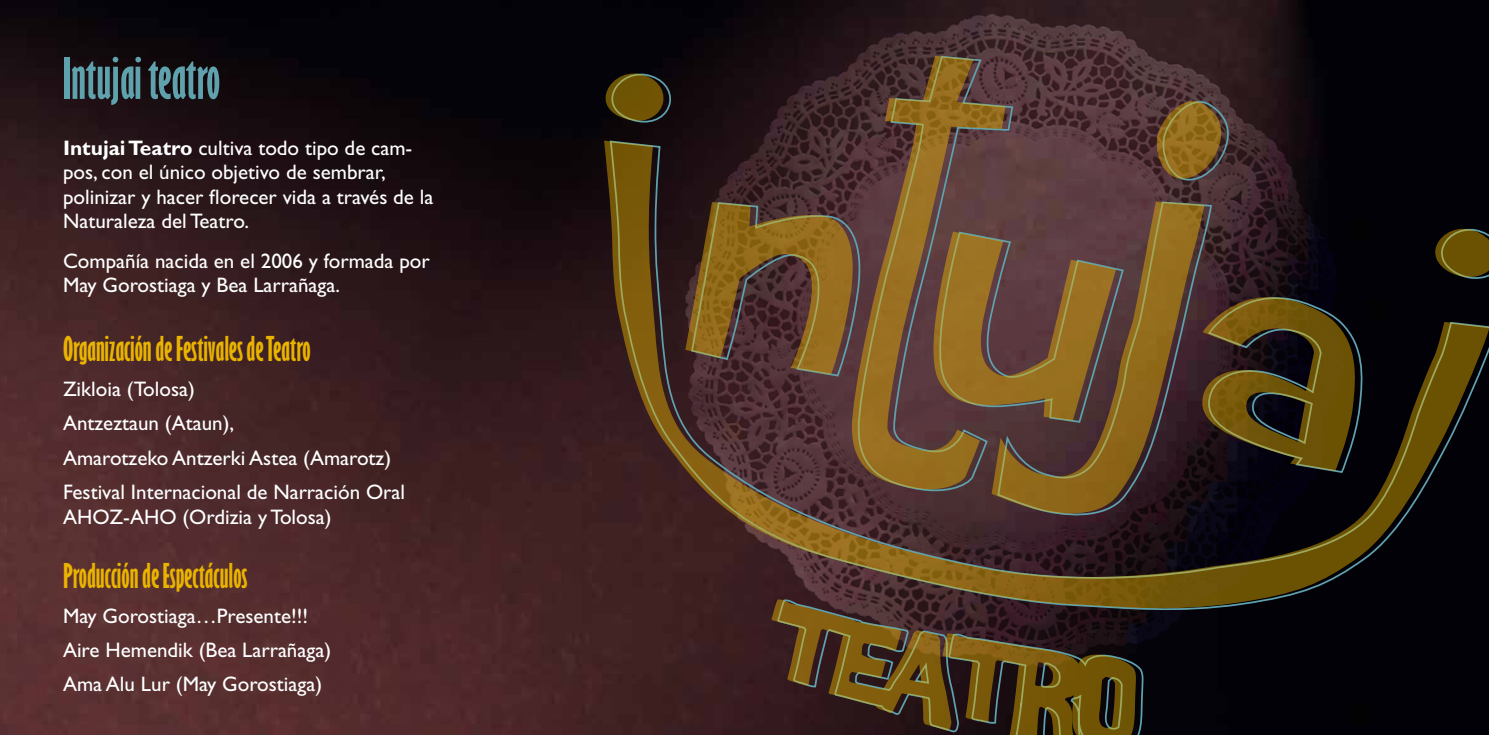
<style>
.page{position:relative;width:1489px;height:735px;background:#fff}
.page>*{position:absolute;margin:0;border:0;box-sizing:border-box;transform-origin:0 0}
.t1{font:52.5px "Gill Sans Std Bold Extra Cond";color:#5fa1ac}
.t2{font:31.5px "Gill Sans Std Bold Extra Cond";color:#e9b300}
.t3{font:21px/34.5px "Gill Sans Std";color:#fff}
.s1{font-weight:700}
</style>
<div class="page">
<img style="left:0;top:0;width:1488px;height:734px">
<img style="left:667px;top:0;width:699px;height:671px">
<svg style="left:771px;top:612px;width:365px;height:122px"></svg>
<svg style="left:603px;top:71px;width:69px;height:53px"></svg>
<svg style="left:604px;top:140px;width:884px;height:472px"></svg>
<svg style="left:1432px;top:226px;width:56px;height:54px"></svg>
<svg style="left:1204px;top:291px;width:159px;height:183px"></svg>
<svg style="left:1153px;top:98px;width:81px;height:87px"></svg>
<svg style="left:991px;top:201px;width:213px;height:319px"></svg>
<svg style="left:1005px;top:231px;width:119px;height:192px"></svg>
<svg style="left:841px;top:56px;width:164px;height:442px"></svg>
<svg style="left:685px;top:202px;width:181px;height:175px"></svg>
<h1 class="t1" style="left:63px;top:46px;width:158px">Intujai teatro</h1>
<p class="t3" style="left:63px;top:135px;width:372px;line-height:24.5px"><span class="s1">Intujai Teatro</span> cultiva todo tipo de cam&shy;pos, con el único objetivo de sembrar, polinizar y hacer florecer vida a través de la Naturaleza del Teatro.</p>
<p class="t3" style="left:63px;top:248px;width:368px;line-height:24.5px">Compañía nacida en el 2006 y formada por<br>May Gorostiaga y Bea Larrañaga.</p>
<h2 class="t2" style="left:63px;top:330px;width:249px">Organización de Festivales de Teatro</h2>
<p class="t3" style="left:63px;top:371px;width:344px">Zikloia (Tolosa)<br>Antzeztaun (Ataun),<br>Amarotzeko Antzerki Astea (Amarotz)<br>Festival Internacional de Narración Oral</p>
<p class="t3" style="left:63px;top:499px;width:270px">AHOZ-AHO (Ordizia y Tolosa)</p>
<h2 class="t2" style="left:63px;top:556px;width:186px">Producción de Espectáculos</h2>
<p class="t3" style="left:63px;top:598px;width:270px">May Gorostiaga…Presente!!!<br>Aire Hemendik (Bea Larrañaga)<br>Ama Alu Lur (May Gorostiaga)</p>
</div>
